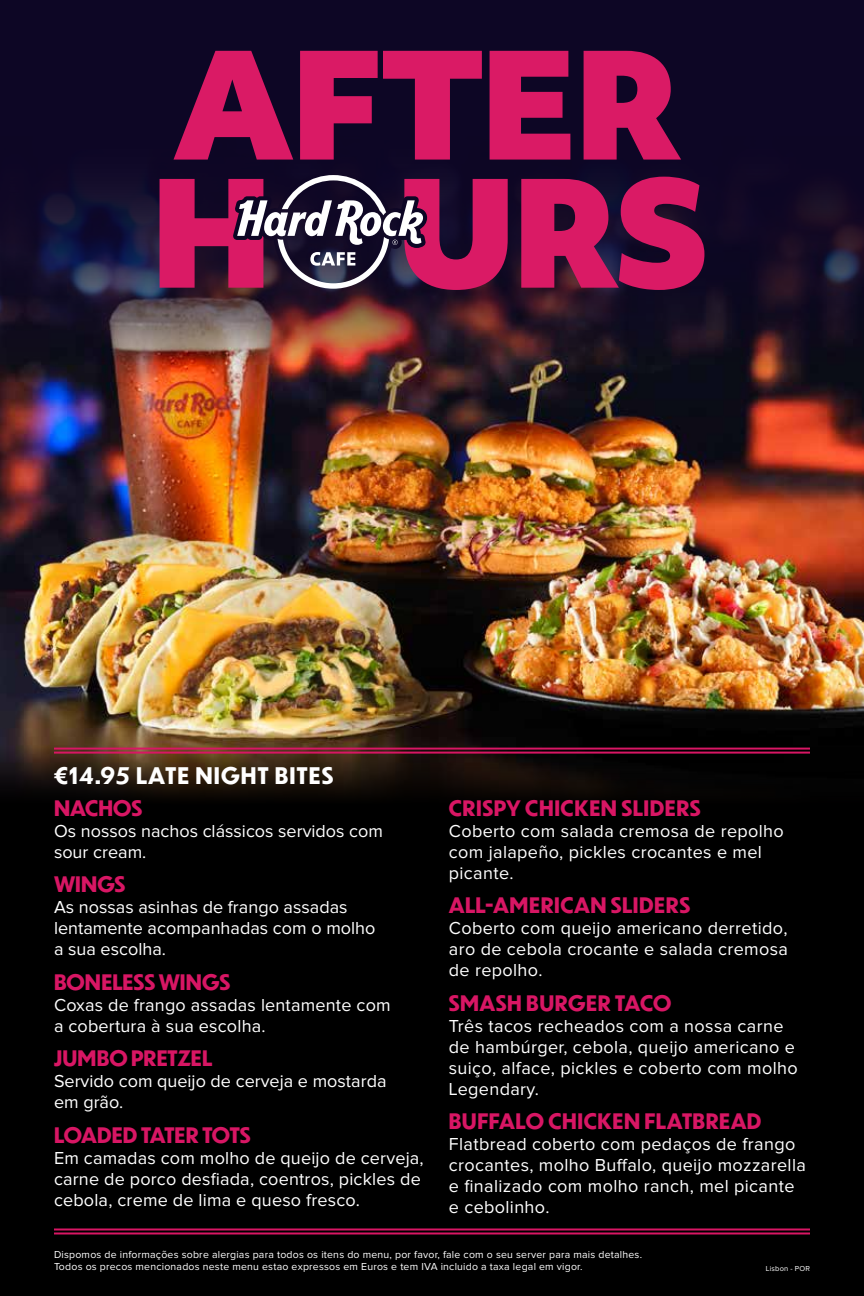
<style>
.page{position:relative;width:864px;height:1296px;background:#000}
.page>*{position:absolute;margin:0;border:0;box-sizing:border-box;transform-origin:0 0}
.t1{font:700 22.5px "Dunbar Tall";letter-spacing:.05em;color:#fff}
.t2{font:700 21px "Dunbar Tall";letter-spacing:.015em;color:#d81664}
.t3{font:700 21px "Dunbar Tall";letter-spacing:-.015em;color:#d81664}
.t4{font:18px/21px "Proxima Nova";letter-spacing:.02em;color:#fff}
.t5{font:18px/21px "Proxima Nova";color:#fff}
.t6{font:10.5px "Proxima Nova";letter-spacing:.02em;color:#fff}
.t7{font:7.5px "Proxima Nova";letter-spacing:.02em;color:#fff}
</style>
<div class="page">
<img style="left:0;top:362px;width:864px;height:435px">
<hr style="left:54px;top:748px;width:756px;height:2px;background:#d81664">
<hr style="left:54px;top:752px;width:756px;height:2px;background:#d81664">
<hr style="left:54px;top:1228px;width:756px;height:2px;background:#d81664">
<hr style="left:54px;top:1233px;width:756px;height:1px;background:#d81664">
<svg style="left:0;top:0;width:864px;height:362px;background:#1f122a"></svg>
<svg style="left:174px;top:51px;width:507px;height:109px;background:#89124b"></svg>
<svg style="left:160px;top:177px;width:544px;height:113px;background:#95154f"></svg>
<svg style="left:233px;top:171px;width:194px;height:122px;background:#644460"></svg>
<p class="t1" style="left:54px;top:760px;width:281px">€14.95 LATE NIGHT BITES</p>
<p class="t2" style="left:54px;top:792px;width:90px">NACHOS</p>
<p class="t5" style="left:54px;top:821px;width:331px">Os nossos nachos clássicos servidos com sour cream.</p>
<p class="t2" style="left:54px;top:869px;width:73px">WINGS</p>
<p class="t5" style="left:54px;top:897px;width:323px">As nossas asinhas de frango assadas lentamente acompanhadas com o molho a sua escolha.</p>
<p class="t2" style="left:54px;top:966px;width:178px">BONELESS WINGS</p>
<p class="t4" style="left:54px;top:995px;width:338px">Coxas de frango assadas lentamente com a cobertura à sua escolha.</p>
<p class="t2" style="left:54px;top:1043px;width:160px">JUMBO PRETZEL</p>
<p class="t5" style="left:54px;top:1071px;width:334px">Servido com queijo de cerveja e mostarda em grão.</p>
<p class="t3" style="left:54px;top:1119px;width:198px">LOADED TATER TOTS</p>
<p class="t4" style="left:54px;top:1148px;width:371px">Em camadas com molho de queijo de cerveja, carne de porco desfiada, coentros, pickles de cebola, creme de lima e queso fresco.</p>
<p class="t2" style="left:449px;top:792px;width:254px">CRISPY CHICKEN SLIDERS</p>
<p class="t4" style="left:449px;top:821px;width:336px">Coberto com salada cremosa de repolho com jalapeño, pickles crocantes e mel picante.</p>
<p class="t2" style="left:449px;top:890px;width:243px">ALL-AMERICAN SLIDERS</p>
<p class="t4" style="left:449px;top:918px;width:341px;text-align:justify">Coberto com queijo americano derretido, aro de cebola crocante e salada cremosa de repolho.</p>
<p class="t2" style="left:449px;top:987px;width:224px">SMASH BURGER TACO</p>
<p class="t4" style="left:449px;top:1016px;width:350px">Três tacos recheados com a nossa carne de hambúrger, cebola, queijo americano e suiço, alface, pickles e coberto com molho Legendary.</p>
<p class="t2" style="left:449px;top:1106px;width:314px">BUFFALO CHICKEN FLATBREAD</p>
<p class="t4" style="left:449px;top:1134px;width:359px">Flatbread coberto com pedaços de frango crocantes, molho Buffalo, queijo mozzarella e finalizado com molho ranch, mel picante e cebolinho.</p>
<p class="t6" style="left:54px;top:1250px;width:590px">Dispomos de informações sobre alergias para todos os itens do menu, por favor, fale com o seu server para mais detalhes.</p>
<p class="t6" style="left:54px;top:1262px;width:530px">Todos os precos mencionados neste menu estao expressos em Euros e tem IVA incluido a taxa legal em vigor.</p>
<p class="t7" style="left:766px;top:1265px;width:46px">Lisbon - POR</p>
</div>
